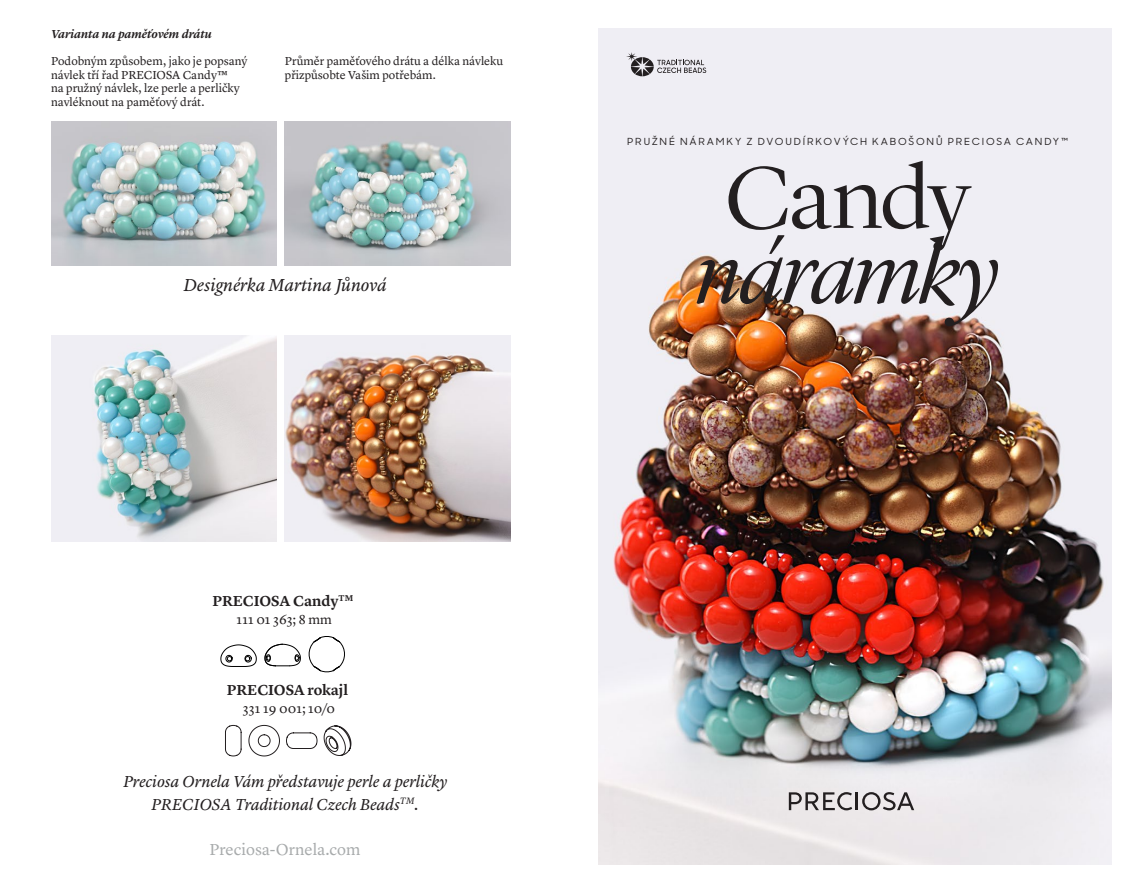
<style>
.page{position:relative;width:1140px;height:893px;background:#fff}
.page>*{position:absolute;margin:0;border:0;box-sizing:border-box;transform-origin:0 0}
.t1{font:italic 300 90px "Lyon Display";letter-spacing:-.025em;color:#231f20;scale:1.05 1}
.t2{font:300 90px "Lyon Display";letter-spacing:-.025em;color:#231f20;scale:1.05 1}
.t3{font:italic 18px "Lyon Text";letter-spacing:-.005em;color:#231f20}
.t4{font:italic 16.5px/22.5px "Lyon Text";letter-spacing:-.005em;color:#231f20;text-align:center}
.t5{font:16.5px "Lyon Text";color:#a8abac}
.t6{font:600 15px "Lyon Text";color:#231f20}
.t7{font:13.5px "Lyon Text";letter-spacing:.005em;color:#231f20}
.t8{font:12px/13.5px "Lyon Text";color:#231f20}
.t9{font:italic 600 12px "Lyon Text";letter-spacing:-.005em;color:#231f20}
.t10{font:500 9.75px "Sharp Sans Display No 1";letter-spacing:.17em;color:#231f20;scale:1.05 1}
</style>
<div class="page">
<img style="left:598px;top:28px;width:513px;height:836px">
<svg style="left:249px;top:725px;width:31px;height:31px"></svg>
<svg style="left:225px;top:725px;width:16px;height:31px"></svg>
<svg style="left:286px;top:733px;width:31px;height:16px"></svg>
<svg style="left:324px;top:726px;width:27px;height:30px"></svg>
<svg style="left:626px;top:52px;width:80px;height:24px;background:#bcbabf"></svg>
<hr style="left:855px;top:792px;width:3px;height:18px;background:#231f20">
<svg style="left:862px;top:792px;width:52px;height:18px"></svg>
<svg style="left:789px;top:792px;width:63px;height:18px"></svg>
<img style="left:51px;top:121px;width:226px;height:145px">
<img style="left:285px;top:121px;width:225px;height:145px">
<img style="left:285px;top:335px;width:225px;height:206px">
<img style="left:51px;top:335px;width:226px;height:206px">
<svg style="left:308px;top:636px;width:37px;height:36px"></svg>
<svg style="left:220px;top:644px;width:37px;height:23px"></svg>
<svg style="left:265px;top:644px;width:36px;height:23px"></svg>
<p class="t9" style="left:51px;top:25px;width:162px">Varianta na paměťovém drátu</p>
<p class="t8" style="left:51px;top:53px;width:198px">Podobným způsobem, jako je popsaný návlek tří řad PRECIOSA Candy™<br>na pružný návlek, lze perle a perličky navléknout na paměťový drát.</p>
<p class="t8" style="left:285px;top:53px;width:220px">Průměr paměťového drátu a délka návleku přizpůsobte Vašim potřebám.</p>
<h2 class="t3" style="left:183px;top:271px;width:205px">Designérka Martina Jůnová</h2>
<p class="t6" style="left:212px;top:589px;width:142px">PRECIOSA Candy<sup>TM</sup></p>
<p class="t7" style="left:236px;top:609px;width:97px">111 01 363; 8 mm</p>
<p class="t6" style="left:227px;top:678px;width:123px">PRECIOSA rokajl</p>
<p class="t7" style="left:243px;top:698px;width:94px">331 19 001; 10/0</p>
<h3 class="t4" style="left:123px;top:769px;width:325px">Preciosa Ornela Vám představuje perle a perličky<br>PRECIOSA Traditional Czech Beads<sup>TM</sup>.</h3>
<h3 class="t5" style="left:209px;top:836px;width:152px">Preciosa-Ornela.com</h3>
<p class="t10" style="left:627px;top:135px;width:421px">PRUŽNÉ NÁRAMKY Z DVOUDÍRKOVÝCH KABOŠONŮ PRECIOSA CANDY™</p>
<h1 class="t2" style="left:724px;top:133px;width:236px">Candy</h1>
<h1 class="t1" style="left:696px;top:208px;width:290px">náramky</h1>
</div>
